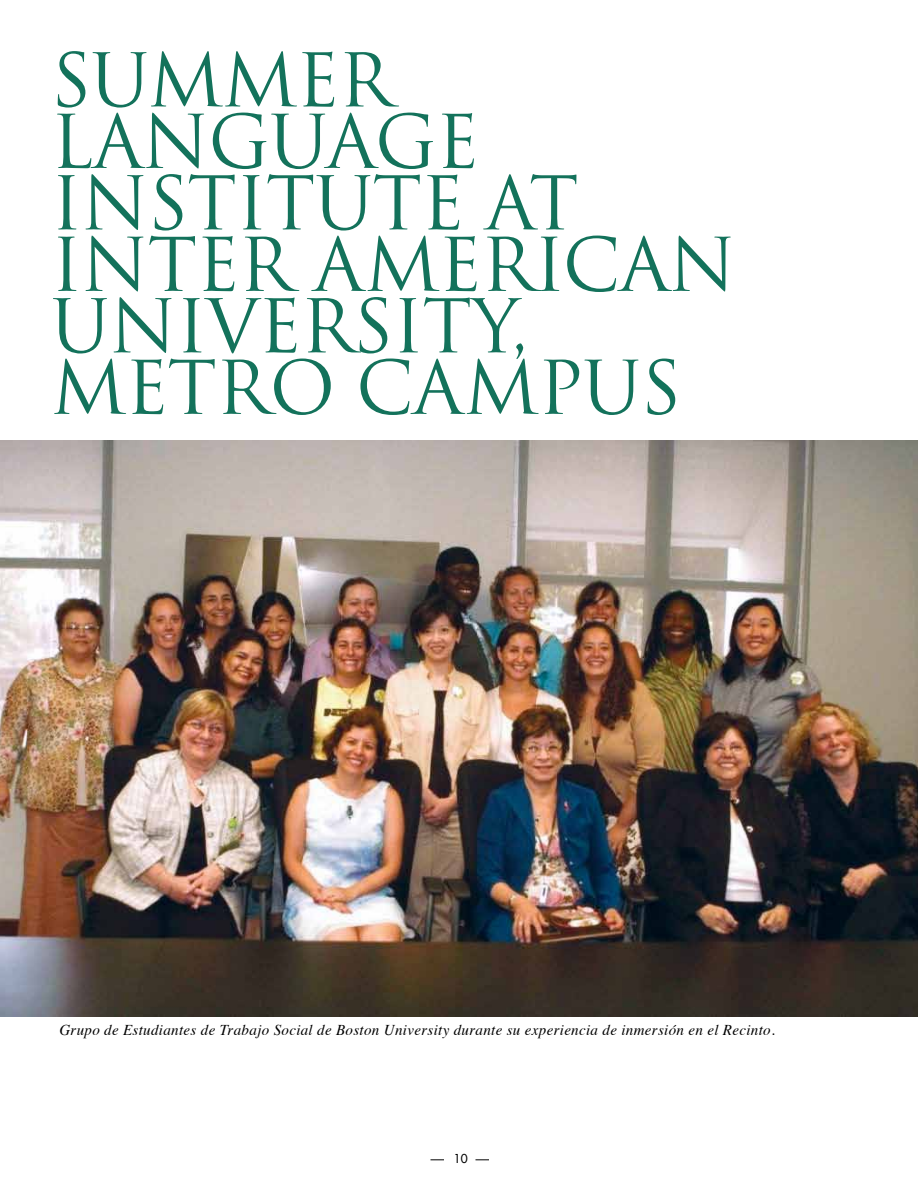
<style>
.page{position:relative;width:918px;height:1188px;background:#fff}
.page>*{position:absolute;margin:0;border:0;box-sizing:border-box;transform-origin:0 0}
.t1{font:72px/61.5px "Trajan";letter-spacing:-.02em;color:#13725b}
.t2{font:italic 15px "Times";letter-spacing:.02em;color:#000}
.t3{font:12px "Futura";color:#000}
</style>
<div class="page">
<svg style="left:430px;top:1160px;width:14px;height:1px"></svg>
<svg style="left:476px;top:1160px;width:13px;height:1px"></svg>
<img style="left:0;top:441px;width:918px;height:576px">
<h1 class="t1" style="left:51px;top:50px;width:687px">SUMMER<br>LANGUAGE<br>INSTITUTE AT<br>INTER AMERICAN<br>UNIVERSITY,<br>METRO CAMPUS</h1>
<p class="t2" style="left:59px;top:1017px;width:717px">Grupo de Estudiantes de Trabajo Social de Boston University durante su experiencia de inmersión en el Recinto.</p>
<p class="t3" style="left:454px;top:1151px;width:15px">10</p>
</div>
